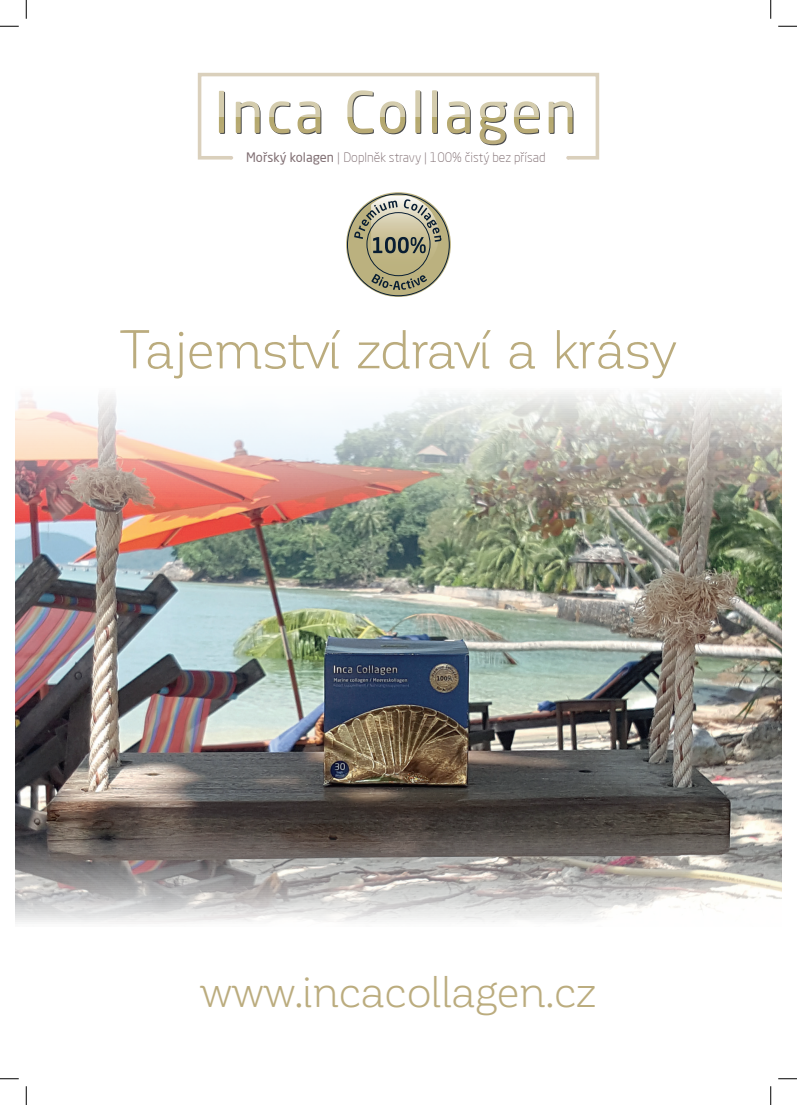
<style>
.page{position:relative;width:797px;height:1105px;background:#fff}
.page>*{position:absolute;margin:0;border:0;box-sizing:border-box;transform-origin:0 0}
.t1{font:53.75px "Corporative";letter-spacing:-.025em;color:#bbac7e}
.t2{font:43.75px "Corporative";letter-spacing:-.03em;color:#bbac7e}
.t3{font:300 12.88px "Neo Sans Pro";color:#827175}
.s1{font-weight:400}
</style>
<div class="page">
<svg style="left:347px;top:193px;width:103px;height:103px"></svg>
<img style="left:16px;top:392px;width:765px;height:532px">
<svg style="left:197px;top:72px;width:403px;height:88px"></svg>
<svg style="left:229px;top:156px;width:4px;height:4px"></svg>
<svg style="left:566px;top:156px;width:4px;height:4px"></svg>
<svg style="left:219px;top:90px;width:354px;height:55px"></svg>
<svg style="left:0;top:25px;width:19px;height:2px"></svg>
<svg style="left:778px;top:25px;width:19px;height:2px"></svg>
<svg style="left:0;top:1078px;width:19px;height:1px"></svg>
<svg style="left:778px;top:1078px;width:19px;height:1px"></svg>
<svg style="left:25px;top:0;width:2px;height:19px"></svg>
<svg style="left:25px;top:1086px;width:2px;height:19px"></svg>
<svg style="left:770px;top:0;width:1px;height:19px"></svg>
<svg style="left:770px;top:1086px;width:1px;height:19px"></svg>
<p class="t3" style="left:246px;top:150px;width:301px"><span class="s1">Mořský kolagen</span> | Doplněk stravy | 100% čistý bez přísad</p>
<h1 class="t1" style="left:120px;top:321px;width:558px">Tajemství zdraví a krásy</h1>
<h2 class="t2" style="left:200px;top:968px;width:397px">www.incacollagen.cz</h2>
</div>
